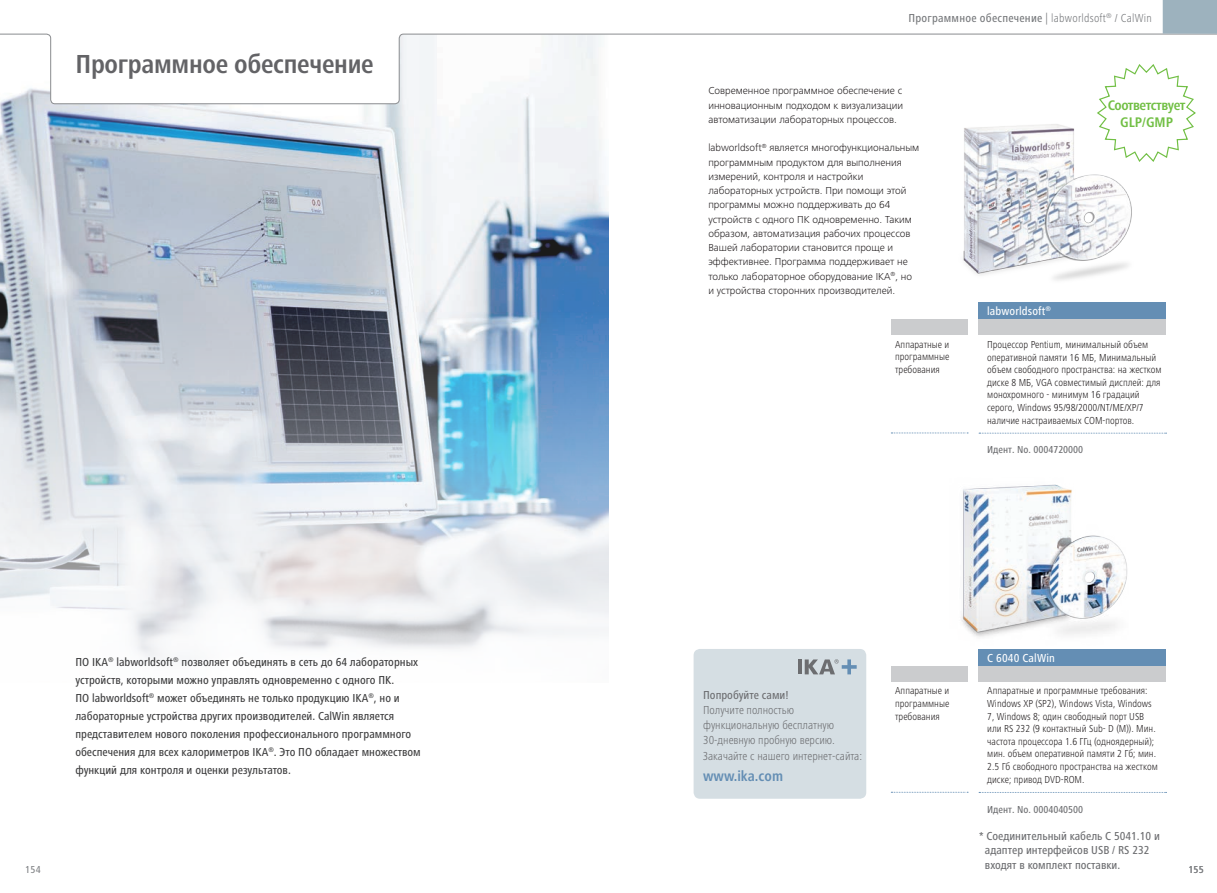
<style>
.page{position:relative;width:1217px;height:893px;background:#fff}
.page>*{position:absolute;margin:0;border:0;box-sizing:border-box;transform-origin:0 0}
.t1{font:700 condensed 27px "Frutiger Next IKA";letter-spacing:-.01em;color:#636366}
.t2{font:700 condensed 15px "Frutiger Next IKA";color:#648eb4}
.t3{font:700 condensed 14.4px/16.5px "Frutiger Next IKA";letter-spacing:-.03em;color:#71bf44;text-align:center}
.t4{font:500 condensed 12px/18px "Frutiger Next IKA";color:#3e3e3f}
.t5{font:500 condensed 12px/14.4px "Frutiger Next IKA";color:#6c6d70}
.t6{font:300 condensed 12px/15px "Frutiger Next IKA";color:#6c6d70}
.t7{font:500 condensed 12px "Frutiger Next IKA";letter-spacing:.02em;color:#76787b}
.t8{font:500 condensed 12px "Frutiger Next IKA";letter-spacing:.01em;color:#fff}
.t9{font:300 condensed 10.5px/12.6px "Frutiger Next IKA";color:#231f20;text-align:justify}
.t10{font:300 10.5px/14.2px "Frutiger Next IKA";color:#231f20;text-align:justify}
.t11{font:500 condensed 10.5px "Frutiger Next IKA";color:#6c6d70}
.t12{font:500 condensed 10.5px "Frutiger Next IKA";letter-spacing:.02em;color:#808285}
.s1{font-weight:300}
</style>
<div class="page">
<img style="left:0;top:105px;width:608px;height:553px">
<svg style="left:0;top:33px;width:1216px;height:72px"></svg>
<img style="left:961px;top:484px;width:167px;height:153px">
<img style="left:963px;top:124px;width:169px;height:157px">
<div style="left:693px;top:649px;width:173px;height:150px;background:#d5dee3;border-radius:6px"></div>
<svg style="left:798px;top:659px;width:3px;height:15px"></svg>
<svg style="left:804px;top:659px;width:34px;height:15px"></svg>
<svg style="left:841px;top:665px;width:15px;height:4px"></svg>
<hr style="left:847px;top:659px;width:3px;height:15px;background:#648eb4">
<div style="left:1162px;top:0;width:54px;height:34px;background:#9db2be"></div>
<div style="left:890px;top:319px;width:77px;height:16px;background:#cbccce"></div>
<svg style="left:891px;top:433px;width:76px;height:1px"></svg>
<div style="left:890px;top:666px;width:77px;height:16px;background:#cbccce"></div>
<svg style="left:891px;top:792px;width:76px;height:1px"></svg>
<div style="left:978px;top:303px;width:187px;height:17px;background:#648eb4"></div>
<div style="left:978px;top:320px;width:187px;height:15px;background:#cbccce"></div>
<svg style="left:978px;top:433px;width:188px;height:1px"></svg>
<div style="left:978px;top:649px;width:187px;height:17px;background:#648eb4"></div>
<div style="left:978px;top:666px;width:187px;height:16px;background:#cbccce"></div>
<svg style="left:978px;top:792px;width:188px;height:1px"></svg>
<svg style="left:1095px;top:63px;width:101px;height:100px"></svg>
<h1 class="t1" style="left:75px;top:49px;width:300px">Программное обеспечение</h1>
<p class="t4" style="left:75px;top:653px;width:347px">ПО IKA<sup>®</sup> labworldsoft<sup>®</sup> позволяет объединять в сеть до 64 лабораторных устройств, которыми можно управлять одновременно с одного ПК.<br>ПО labworldsoft<sup>®</sup> может объединять не только продукцию IKA<sup>®</sup>, но и лабораторные устройства других производителей. CalWin является представителем нового поколения профессионального программного обеспечения для всех калориметров IKA<sup>®</sup>. Это ПО обладает множеством функций для контроля и оценки результатов.</p>
<p class="t7" style="left:908px;top:11px;width:245px">Программное обеспечение <span class="s1">| labworldsoft</span><sup>®</sup> <span class="s1">/ CalWin</span></p>
<p class="t10" style="left:708px;top:84px;width:196px">Современное программное обеспечение с инновационным подходом к визуализации автоматизации лабораторных процессов.</p>
<p class="t10" style="left:708px;top:141px;width:212px;text-align:left">labworldsoft<sup>®</sup> является многофункциональным программным продуктом для выполнения измерений, контроля и настройки лабораторных устройств. При помощи этой программы можно поддерживать до 64 устройств с одного ПК одновременно. Таким образом, автоматизация рабочих процессов Вашей лаборатории становится проще и эффективнее. Программа поддерживает не только лабораторное оборудование IKA<sup>®</sup>, но и устройства сторонних производителей.</p>
<p class="t9" style="left:894px;top:338px;width:56px">Аппаратные и программные требования</p>
<h3 class="t3" style="left:1107px;top:97px;width:79px">Соответствует<br>GLP/GMP</h3>
<p class="t8" style="left:986px;top:305px;width:65px">labworldsoft<sup>®</sup></p>
<p class="t9" style="left:986px;top:338px;width:176px;text-align:left">Процессор Pentium, минимальный объем оперативной памяти 16 МБ, Минимальный объем свободного пространства: на жестком диске 8 МБ, VGA совместимый дисплей: для монохромного - минимум 16 градаций серого, Windows 95/98/2000/NT/ME/XP/7 наличие настраиваемых COM-портов.</p>
<p class="t11" style="left:986px;top:444px;width:98px">Идент. No. 0004720000</p>
<p class="t5" style="left:703px;top:688px;width:87px">Попробуйте сами!</p>
<p class="t6" style="left:703px;top:702px;width:133px">Получите полностью функциональную бесплатную<br>30-дневную пробную версию.</p>
<p class="t6" style="left:703px;top:749px;width:160px">Закачайте с нашего интернет-сайта:</p>
<h2 class="t2" style="left:703px;top:768px;width:81px">www.ika.com</h2>
<p class="t9" style="left:894px;top:684px;width:56px">Аппаратные и программные требования</p>
<p class="t8" style="left:986px;top:651px;width:69px">C 6040 CalWin</p>
<p class="t9" style="left:986px;top:685px;width:172px;text-align:left">Аппаратные и программные требования:<br>Windows XP (SP2), Windows Vista, Windows 7, Windows 8; один свободный порт USB или RS 232 (9 контактный Sub- D (M)). Мин. частота процессора 1.6 ГГц (одноядерный); мин. объем оперативной памяти 2 Гб; мин.<br>2.5 Гб свободного пространства на жестком диске; привод DVD-ROM.</p>
<p class="t11" style="left:986px;top:803px;width:98px">Идент. No. 0004040500</p>
<p class="t5" style="left:984px;top:829px;width:176px;text-indent:-6px">* Соединительный кабель C 5041.10 и адаптер интерфейсов USB / RS 232 входят в комплект поставки.</p>
<p class="t12" style="left:25px;top:864px;width:17px">154</p>
<p class="t12" style="left:1188px;top:864px;width:17px">155</p>
</div>
